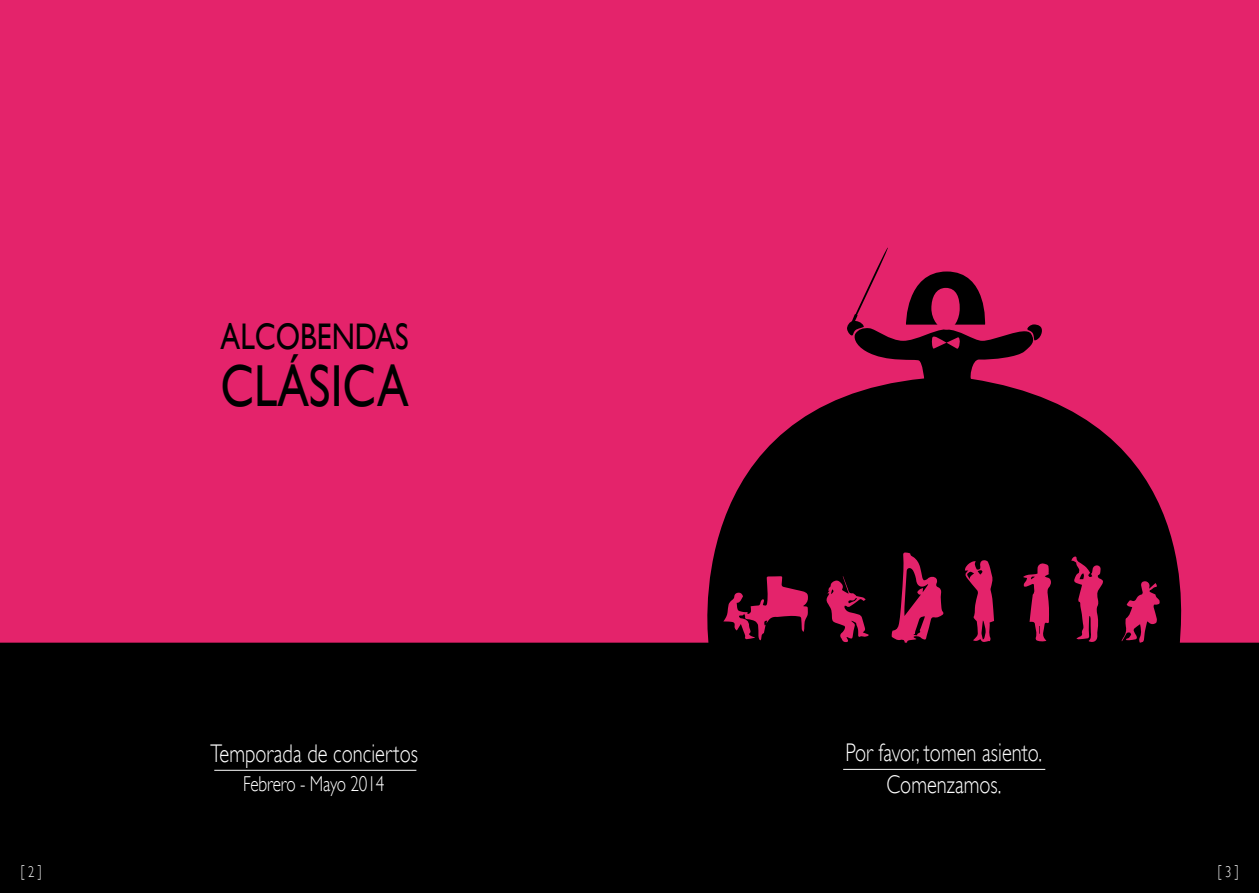
<style>
.page{position:relative;width:1259px;height:893px;background:#fff}
.page>*{position:absolute;margin:0;border:0;box-sizing:border-box;transform-origin:0 0}
.t1{font:59.25px "Gill Sans";color:#000;scale:.8 1}
.t2{font:37.05px "Gill Sans";color:#000;scale:.8 1}
.t3{font:300 25.5px/32.1px "Gill Sans";color:#fff;text-align:center;scale:.8 1}
.t4{font:300 21.45px "Gill Sans";letter-spacing:-.01em;color:#fff;scale:.8 1}
.t5{font:300 15.6px "Gill Sans";color:#fff;scale:.8 1}
</style>
<div class="page">
<div style="left:629px;top:0;width:630px;height:893px;background:#e4236b"></div>
<div style="left:0;top:0;width:629px;height:893px;background:#e4236b"></div>
<svg style="left:677px;top:330px;width:534px;height:313px;fill:#000"></svg>
<svg style="left:1026px;top:324px;width:17px;height:17px"></svg>
<svg style="left:906px;top:271px;width:80px;height:59px"></svg>
<svg style="left:846px;top:247px;width:43px;height:89px"></svg>
<svg style="left:891px;top:552px;width:52px;height:91px"></svg>
<svg style="left:723px;top:576px;width:85px;height:64px"></svg>
<svg style="left:826px;top:576px;width:43px;height:66px"></svg>
<svg style="left:1071px;top:556px;width:33px;height:87px"></svg>
<svg style="left:964px;top:560px;width:30px;height:83px"></svg>
<svg style="left:1023px;top:563px;width:28px;height:79px"></svg>
<svg style="left:1121px;top:581px;width:38px;height:62px"></svg>
<div style="left:0;top:643px;width:1259px;height:250px;background:#000"></div>
<hr style="left:843px;top:769px;width:202px;height:1px;background:#fff">
<hr style="left:214px;top:770px;width:202px;height:1px;background:#fff">
<h2 class="t2" style="left:221px;top:315px;width:237px">ALCOBENDAS</h2>
<h1 class="t1" style="left:221px;top:351px;width:237px">CLÁSICA</h1>
<p class="t3" style="left:210px;top:737px;width:261px">Temporada de conciertos</p>
<p class="t4" style="left:243px;top:772px;width:178px">Febrero - Mayo 2014</p>
<p class="t3" style="left:845px;top:736px;width:247px">Por favor, tomen asiento.<br>Comenzamos.</p>
<p class="t5" style="left:21px;top:862px;width:27px">[ 2 ]</p>
<p class="t5" style="left:1217px;top:862px;width:27px">[ 3 ]</p>
</div>
